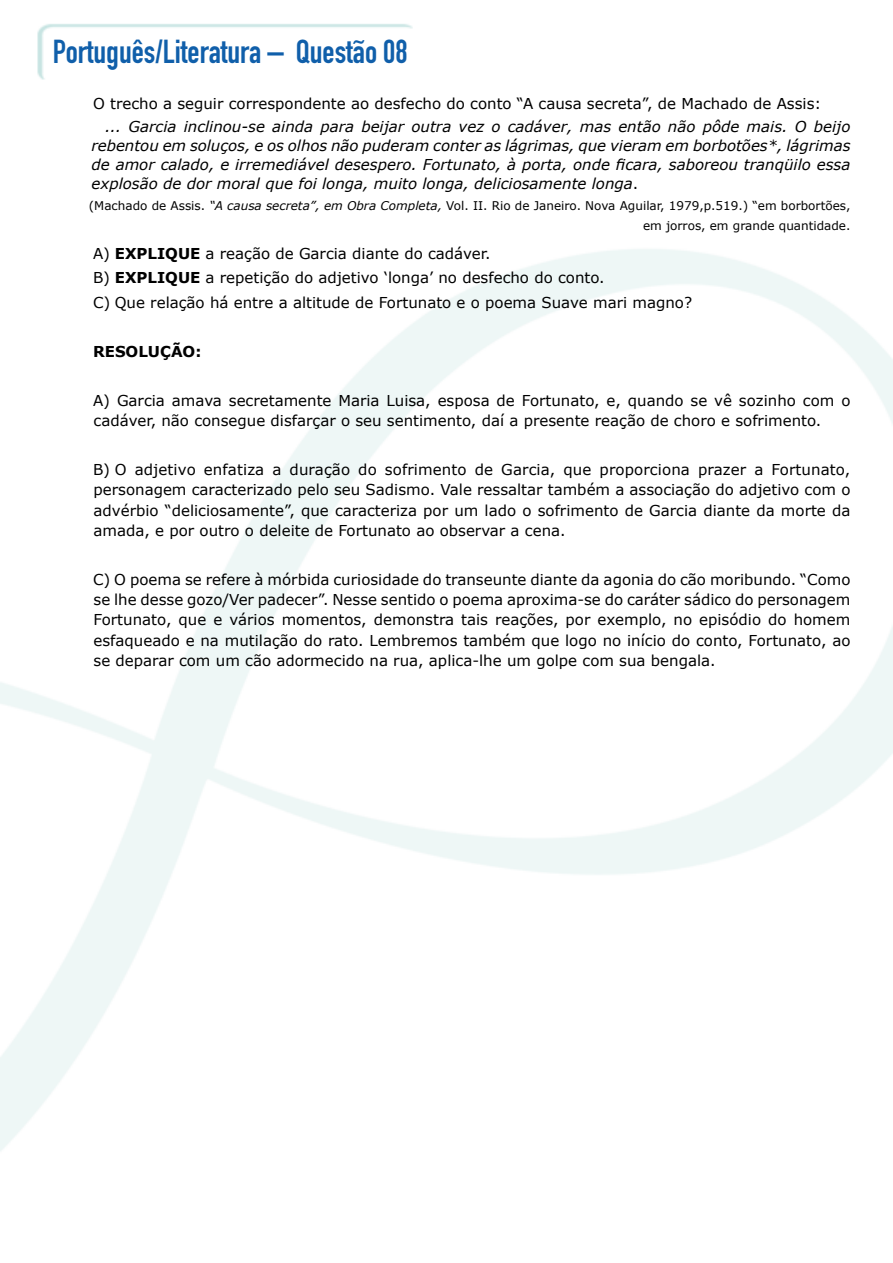
<style>
.page{position:relative;width:893px;height:1263px;background:#fff}
.page>*{position:absolute;margin:0;border:0;box-sizing:border-box;transform-origin:0 0}
.t1{font:32.7px "DIN Engschrift Std";color:#105faa}
.t2{font:15px/20.2px "Verdana";color:#000}
.t3{font:italic 15px/18.8px "Verdana";color:#000;text-align:justify}
.t4{font:700 15px "Verdana";color:#000}
.t5{font:12px/20.2px "Verdana";color:#000;text-align:right}
.s1{font-style:normal}
.s2{font-style:italic}
.s3{font-weight:700}
</style>
<div class="page">
<h1 class="t1" style="left:53px;top:33px;width:356px">Português/Literatura – Questão 08</h1>
<p class="t2" style="left:93px;top:93px;width:730px">O trecho a seguir correspondente ao desfecho do conto “A causa secreta”, de Machado de Assis:</p>
<p class="t3" style="left:92px;top:117px;width:760px;text-indent:14px">... Garcia inclinou-se ainda para beijar outra vez o cadáver, mas então não pôde mais. O beijo rebentou em soluços, e os olhos não puderam conter as lágrimas, que vieram em borbotões*, lágrimas de amor calado, e irremediável desespero. Fortunato, à porta, onde ficara, saboreou tranqüilo essa explosão de dor moral que foi longa, muito longa, deliciosamente longa<span class="s1">.</span></p>
<p class="t5" style="left:89px;top:195px;width:763px">(Machado de Assis. <span class="s2">“A causa secreta”, em Obra Completa,</span> Vol. II. Rio de Janeiro. Nova Aguilar, 1979,p.519.) “em borbortões, em jorros, em grande quantidade.</p>
<p class="t2" style="left:93px;top:240px;width:601px;line-height:24.6px">A) <span class="s3">Explique</span> a reação de Garcia diante do cadáver.<br>B) <span class="s3">Explique</span> a repetição do adjetivo ‘longa’ no desfecho do conto.<br>C) Que relação há entre a altitude de Fortunato e o poema Suave mari magno?</p>
<p class="t4" style="left:93px;top:342px;width:13px">RESOLUÇÃO</p>
<p class="t4" style="left:195px;top:342px;width:8px">:</p>
<p class="t2" style="left:93px;top:390px;width:759px">A) Garcia amava secretamente Maria Luisa, esposa de Fortunato, e, quando se vê sozinho com o cadáver, não consegue disfarçar o seu sentimento, daí a presente reação de choro e sofrimento.</p>
<p class="t2" style="left:93px;top:459px;width:759px;text-align:justify">B) O adjetivo enfatiza a duração do sofrimento de Garcia, que proporciona prazer a Fortunato, personagem caracterizado pelo seu Sadismo. Vale ressaltar também a associação do adjetivo com o advérbio “deliciosamente”, que caracteriza por um lado o sofrimento de Garcia diante da morte da amada, e por outro o deleite de Fortunato ao observar a cena.</p>
<p class="t2" style="left:93px;top:569px;width:759px;text-align:justify">C) O poema se refere à mórbida curiosidade do transeunte diante da agonia do cão moribundo. “Como se lhe desse gozo/Ver padecer”. Nesse sentido o poema aproxima-se do caráter sádico do personagem Fortunato, que e vários momentos, demonstra tais reações, por exemplo, no episódio do homem esfaqueado e na mutilação do rato. Lembremos também que logo no início do conto, Fortunato, ao se deparar com um cão adormecido na rua, aplica-lhe um golpe com sua bengala.</p>
</div>
